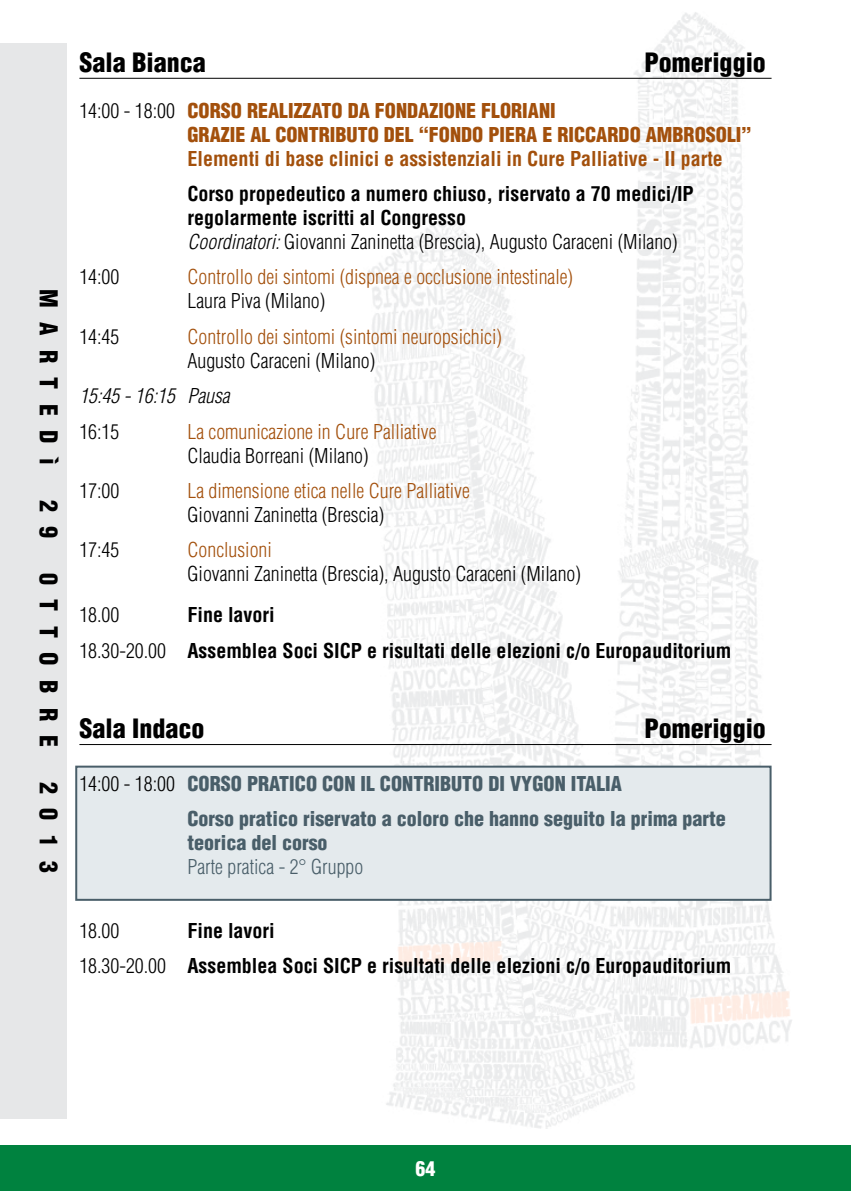
<style>
.page{position:relative;width:851px;height:1191px;background:#fff}
.page>*{position:absolute;margin:0;border:0;box-sizing:border-box;transform-origin:0 0}
.t1{font:900 condensed 26px "Helvetica";color:#000}
.t2{font:900 condensed 24px "Helvetica";letter-spacing:.6em;color:#000}
.t3{font:700 condensed 20px/24px "Helvetica";color:#000}
.t4{font:300 condensed 20px "Helvetica";color:#000}
.t5{font:300 condensed 20px "Helvetica";color:#a3500c}
.t6{font:900 condensed 20px/35.4px "Helvetica";color:#495e69}
.t7{font:900 condensed 20px/24px "Helvetica";color:#a3500c}
.t8{font:700 condensed 20px "Helvetica";color:#a3500c}
.t9{font:300 condensed 20px "Helvetica";color:#495e69}
.t10{font:italic 300 condensed 20px "Helvetica";color:#000}
.t11{font:900 condensed 20px "Helvetica";color:#fff}
.s1{font-weight:300;color:#000}
.s2{font-weight:300;font-style:italic}
.s3{font-weight:300}
</style>
<div class="page">
<img style="left:362px;top:12px;width:430px;height:1116px">
<div style="left:0;top:1145px;width:850px;height:46px;background:#00823f"></div>
<div style="left:0;top:44px;width:66px;height:1075px;background:#e6e7e8"></div>
<div style="left:75px;top:765px;width:696px;height:135px;background:#e4eaed;border:2px solid #495e69"></div>
<hr style="left:79px;top:78px;width:692px;height:1px;background:#000">
<hr style="left:79px;top:744px;width:692px;height:1px;background:#000">
<p class="t2" style="left:63px;top:289px;width:178px;rotate:90deg">MARTEDì</p>
<p class="t2" style="left:63px;top:499px;width:40px;rotate:90deg">2 9</p>
<p class="t2" style="left:63px;top:573px;width:176px;rotate:90deg">0TTOBRE</p>
<p class="t2" style="left:63px;top:782px;width:93px;rotate:90deg">2013</p>
<h1 class="t1" style="left:79px;top:46px;width:128px">Sala Bianca</h1>
<h1 class="t1" style="left:644px;top:46px;width:123px">Pomeriggio</h1>
<p class="t7" style="left:187px;top:98px;width:565px;text-indent:-108px"><span class="s1">14:00 - 18:00</span> CORSO REALIZZATO DA FONDAZIONE FLORIANI<br>GRAZIE AL CONTRIBUTO DEL “FONDO PIERA E RICCARDO AMBROSOLI”</p>
<p class="t8" style="left:187px;top:146px;width:537px">Elementi di base clinici e assistenziali in Cure Palliative - II parte</p>
<p class="t3" style="left:187px;top:182px;width:507px">Corso propedeutico a numero chiuso, riservato a 70 medici/IP regolarmente iscritti al Congresso<br><span class="s2">Coordinatori:</span> <span class="s3">Giovanni Zaninetta (Brescia), Augusto Caraceni (Milano)</span></p>
<p class="t4" style="left:79px;top:265px;width:41px">14:00</p>
<p class="t5" style="left:187px;top:265px;width:387px">Controllo dei sintomi (dispnea e occlusione intestinale)</p>
<p class="t4" style="left:187px;top:289px;width:139px">Laura Piva (Milano)</p>
<p class="t4" style="left:79px;top:325px;width:41px">14:45</p>
<p class="t5" style="left:187px;top:325px;width:316px">Controllo dei sintomi (sintomi neuropsichici)</p>
<p class="t4" style="left:187px;top:349px;width:189px">Augusto Caraceni (Milano)</p>
<p class="t10" style="left:79px;top:384px;width:152px">15:45 - 16:15 Pausa</p>
<p class="t4" style="left:79px;top:420px;width:41px">16:15</p>
<p class="t5" style="left:187px;top:420px;width:250px">La comunicazione in Cure Palliative</p>
<p class="t4" style="left:187px;top:444px;width:183px">Claudia Borreani (Milano)</p>
<p class="t4" style="left:79px;top:479px;width:41px">17:00</p>
<p class="t5" style="left:187px;top:479px;width:284px">La dimensione etica nelle Cure Palliative</p>
<p class="t4" style="left:187px;top:503px;width:198px">Giovanni Zaninetta (Brescia)</p>
<p class="t4" style="left:79px;top:538px;width:41px">17:45</p>
<p class="t5" style="left:187px;top:538px;width:86px">Conclusioni</p>
<p class="t4" style="left:187px;top:562px;width:395px">Giovanni Zaninetta (Brescia), Augusto Caraceni (Milano)</p>
<p class="t4" style="left:79px;top:603px;width:41px">18.00</p>
<p class="t3" style="left:79px;top:597px;width:653px;line-height:35.4px;text-indent:108px">Fine lavori<br><span class="s3">18.30-20.00</span> Assemblea Soci SICP e risultati delle elezioni c/o Europauditorium</p>
<h1 class="t1" style="left:79px;top:712px;width:126px">Sala Indaco</h1>
<h1 class="t1" style="left:644px;top:712px;width:123px">Pomeriggio</h1>
<p class="t6" style="left:187px;top:765px;width:540px;text-indent:-108px"><span class="s1">14:00 - 18:00</span> CORSO PRATICO CON IL CONTRIBUTO DI VYGON ITALIA<br>Corso pratico riservato a coloro che hanno seguito la prima parte</p>
<p class="t6" style="left:187px;top:825px;width:141px">teorica del corso</p>
<p class="t9" style="left:187px;top:855px;width:177px">Parte pratica - 2° Gruppo</p>
<p class="t3" style="left:79px;top:912px;width:653px;line-height:35.4px;text-indent:108px">Fine lavori<br><span class="s3">18.30-20.00</span> Assemblea Soci SICP e risultati delle elezioni c/o Europauditorium</p>
<p class="t4" style="left:79px;top:919px;width:41px">18.00</p>
<p class="t11" style="left:415px;top:1156px;width:21px">64</p>
</div>
